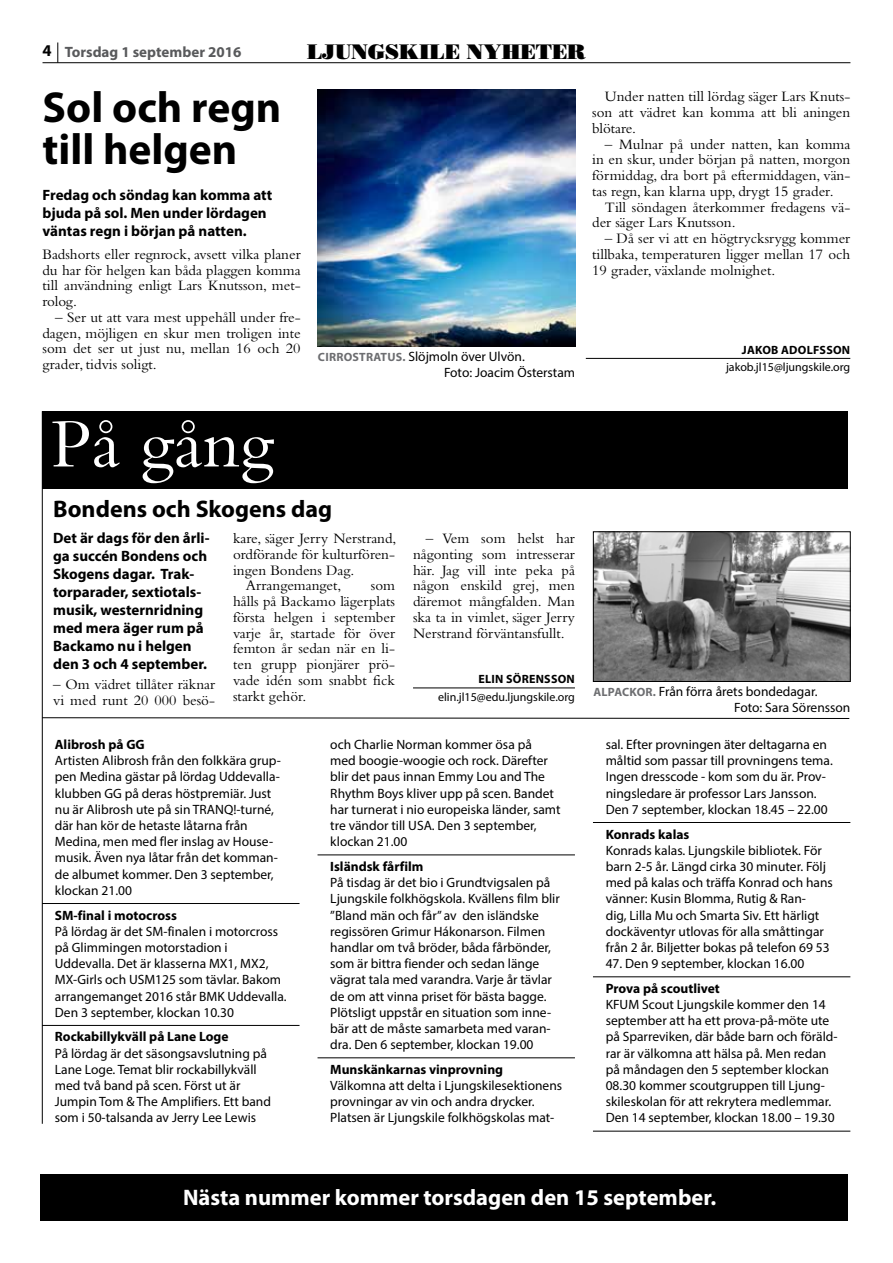
<style>
.page{position:relative;width:893px;height:1263px;background:#fff}
.page>*{position:absolute;margin:0;border:0;box-sizing:border-box;transform-origin:0 0}
.t1{font:72px "Bembo";color:#fff}
.t2{font:700 43.5px/42px "Myriad Pro";color:#000}
.t3{font:700 24px "Myriad Pro";color:#000}
.t4{font:700 22.5px "Myriad Pro";color:#fff}
.t5{font:21px "Bodoni Poster";color:#000}
.t6{font:15px/15.8px "Bembo";color:#000;text-align:justify}
.t7{font:700 15px/18px "Myriad Pro";color:#000}
.t8{font:700 15px "Myriad Pro";color:#58595b}
.t9{font:13.5px/16.2px "Myriad Pro";color:#000}
.t10{font:700 13.5px "Myriad Pro";color:#000}
.t11{font:12px "Myriad Pro";color:#000}
.t12{font:700 12px "Myriad Pro";letter-spacing:.02em;color:#000}
.s1{font-size:16.5px;color:#000}
.s2{font-weight:700;font-size:12px;color:#6d6e71}
</style>
<div class="page">
<hr style="left:43px;top:62px;width:807px;height:1px;background:#000">
<svg style="left:57px;top:42px;width:1px;height:21px"></svg>
<div style="left:40px;top:1174px;width:808px;height:47px;background:#000"></div>
<img style="left:318px;top:89px;width:257px;height:258px">
<hr style="left:586px;top:358px;width:264px;height:1px;background:#000">
<hr style="left:42px;top:411px;width:1px;height:713px;background:#000">
<div style="left:43px;top:411px;width:805px;height:78px;background:#000"></div>
<hr style="left:42px;top:903px;width:258px;height:1px;background:#000">
<hr style="left:42px;top:1025px;width:258px;height:1px;background:#000">
<hr style="left:318px;top:855px;width:257px;height:1px;background:#000">
<hr style="left:318px;top:1057px;width:257px;height:1px;background:#000">
<hr style="left:593px;top:822px;width:257px;height:1px;background:#000">
<hr style="left:593px;top:976px;width:257px;height:1px;background:#000">
<hr style="left:593px;top:1131px;width:257px;height:1px;background:#000">
<hr style="left:413px;top:688px;width:162px;height:1px;background:#000">
<svg style="left:42px;top:717px;width:808px;height:2px;background:#7f7f7f"></svg>
<img style="left:595px;top:533px;width:253px;height:147px">
<div style="left:593px;top:531px;width:257px;height:151px;border:1px solid #000"></div>
<p class="t8" style="left:43px;top:42px;width:200px"><span class="s1">4</span> Torsdag 1 september 2016</p>
<h3 class="t5" style="left:307px;top:39px;width:280px">LJUNGSKILE NYHETER</h3>
<h2 class="t2" style="left:42px;top:85px;width:240px">Sol och regn till helgen</h2>
<p class="t7" style="left:42px;top:185px;width:231px">Fredag och söndag kan komma att bjuda på sol. Men under lördagen väntas regn i början på natten.</p>
<p class="t6" style="left:42px;top:246px;width:260px">Badshorts eller regnrock, avsett vilka planer du har för helgen kan båda plaggen komma till användning enligt Lars Knutsson, met&shy;rolog.</p>
<p class="t6" style="left:42px;top:309px;width:260px;text-indent:13px">– Ser ut att vara mest uppehåll under fre&shy;dagen, möjligen en skur men troligen inte som det ser ut just nu, mellan 16 och 20 grader, tidvis soligt.</p>
<h1 class="t1" style="left:51px;top:402px;width:224px">På gång</h1>
<p class="t9" style="left:444px;top:348px;width:133px;text-indent:-126px"><span class="s2">CIRROSTRATUS.</span> Slöjmoln över Ulvön.<br>Foto: Joacim Österstam</p>
<h3 class="t3" style="left:53px;top:493px;width:281px">Bondens och Skogens dag</h3>
<p class="t7" style="left:53px;top:528px;width:158px">Det är dags för den årli&shy;ga succén Bondens och<br>Skogens dagar. Trak&shy;torparader, sextiotals&shy;musik, westernridning med mera äger rum på<br>Backamo nu i helgen den 3 och 4 september.</p>
<p class="t6" style="left:53px;top:676px;width:163px">– Om vädret tillåter räknar vi med runt 20 000 besö-</p>
<p class="t6" style="left:233px;top:530px;width:165px">kare, säger Jerry Nerstrand,</p>
<p class="t6" style="left:233px;top:546px;width:163px">ordförande för kulturfören-</p>
<p class="t6" style="left:233px;top:562px;width:123px">ingen Bondens Dag.</p>
<p class="t6" style="left:246px;top:577px;width:97px">Arrangemanget,</p>
<p class="t6" style="left:233px;top:577px;width:163px;text-indent:138px">som hålls på Backamo lägerplats första helgen i september varje år, startade för över femton år sedan när en li&shy;ten grupp pionjärer prö&shy;vade idén som snabbt fick starkt gehör.</p>
<p class="t6" style="left:413px;top:530px;width:163px;text-indent:13px">– Vem som helst har någonting som intresserar här. Jag vill inte peka på någon enskild grej, men däremot mångfalden. Man ska ta in vimlet, säger Jerry Nerstrand förväntansfullt.</p>
<p class="t12" style="left:479px;top:672px;width:98px">ELIN SÖRENSSON</p>
<p class="t11" style="left:438px;top:689px;width:138px">elin.jl15@edu.ljungskile.org</p>
<p class="t10" style="left:55px;top:736px;width:91px">Alibrosh på GG</p>
<p class="t9" style="left:55px;top:752px;width:228px">Artisten Alibrosh från den folkkära grup&shy;pen Medina gästar på lördag Uddevalla&shy;klubben GG på deras höstpremiär. Just nu är Alibrosh ute på sin TRANQ!-turné, där han kör de hetaste låtarna från Medina, men med fler inslag av House&shy;musik. Även nya låtar från det komman&shy;de albumet kommer. Den 3 september, klockan 21.00</p>
<p class="t10" style="left:55px;top:906px;width:124px">SM-final i motocross</p>
<p class="t9" style="left:55px;top:923px;width:233px">På lördag är det SM-finalen i motorcross på Glimmingen motorstadion i Uddevalla. Det är klasserna MX1, MX2, MX-Girls och USM125 som tävlar. Bakom arrangemanget 2016 står BMK Uddevalla.<br>Den 3 september, klockan 10.30</p>
<p class="t10" style="left:55px;top:1028px;width:175px">Rockabillykväll på Lane Loge</p>
<p class="t9" style="left:55px;top:1045px;width:218px">På lördag är det säsongsavslutning på Lane Loge. Temat blir rockabillykväll med två band på scen. Först ut är Jumpin Tom &amp; The Amplifiers. Ett band som i 50-talsanda av Jerry Lee Lewis</p>
<p class="t9" style="left:330px;top:736px;width:232px">och Charlie Norman kommer ösa på med boogie-woogie och rock. Därefter blir det paus innan Emmy Lou and The Rhythm Boys kliver upp på scen. Bandet har turnerat i nio europeiska länder, samt tre vändor till USA. Den 3 september, klockan 21.00</p>
<p class="t10" style="left:330px;top:857px;width:95px">Isländsk fårfilm</p>
<p class="t9" style="left:330px;top:874px;width:231px">På tisdag är det bio i Grundtvigsalen på Ljungskile folkhögskola. Kvällens film blir ”Bland män och får” av den isländske regissören Grimur Hákonarson. Filmen handlar om två bröder, båda fårbönder, som är bittra fiender och sedan länge vägrat tala med varandra. Varje år tävlar de om att vinna priset för bästa bagge.<br>Plötsligt uppstår en situation som inne&shy;bär att de måste samarbeta med varan&shy;dra. Den 6 september, klockan 19.00</p>
<p class="t10" style="left:330px;top:1060px;width:174px">Munskänkarnas vinprovning</p>
<p class="t9" style="left:330px;top:1077px;width:233px">Välkomna att delta i Ljungskilesektionens provningar av vin och andra drycker.<br>Platsen är Ljungskile folkhögskolas mat-</p>
<p class="t6" style="left:592px;top:88px;width:260px;text-indent:13px">Under natten till lördag säger Lars Knuts&shy;son att vädret kan komma att bli aningen blötare.</p>
<p class="t6" style="left:592px;top:136px;width:260px;text-indent:13px">– Mulnar på under natten, kan komma in en skur, under början på natten, morgon förmiddag, dra bort på eftermiddagen, vän&shy;tas regn, kan klarna upp, drygt 15 grader.</p>
<p class="t6" style="left:592px;top:199px;width:260px;text-indent:13px">Till söndagen återkommer fredagens vä&shy;der säger Lars Knutsson.</p>
<p class="t6" style="left:592px;top:230px;width:260px;text-indent:13px">– Då ser vi att en högtrycksrygg kommer tillbaka, temperaturen ligger mellan 17 och 19 grader, växlande molnighet.</p>
<p class="t12" style="left:742px;top:342px;width:110px">JAKOB ADOLFSSON</p>
<p class="t11" style="left:726px;top:360px;width:126px">jakob.jl15@ljungskile.org</p>
<p class="t9" style="left:734px;top:683px;width:118px;text-indent:-141px"><span class="s2">ALPACKOR.</span> Från förra årets bondedagar.<br>Foto: Sara Sörensson</p>
<p class="t9" style="left:606px;top:736px;width:229px">sal. Efter provningen äter deltagarna en måltid som passar till provningens tema.<br>Ingen dresscode - kom som du är. Prov&shy;ningsledare är professor Lars Jansson.<br>Den 7 september, klockan 18.45 – 22.00</p>
<p class="t10" style="left:606px;top:825px;width:85px">Konrads kalas</p>
<p class="t9" style="left:606px;top:842px;width:229px">Konrads kalas. Ljungskile bibliotek. För barn 2-5 år. Längd cirka 30 minuter. Följ med på kalas och träffa Konrad och hans vänner: Kusin Blomma, Rutig &amp; Ran-<br>dig, Lilla Mu och Smarta Siv. Ett härligt dockäventyr utlovas för alla småttingar från 2 år. Biljetter bokas på telefon 69 53</p>
<p class="t9" style="left:606px;top:955px;width:200px">47. Den 9 september, klockan 16.00</p>
<p class="t10" style="left:606px;top:979px;width:116px">Prova på scoutlivet</p>
<p class="t9" style="left:606px;top:996px;width:233px">KFUM Scout Ljungskile kommer den 14 september att ha ett prova-på-möte ute på Sparreviken, där både barn och föräld&shy;rar är välkomna att hälsa på. Men redan på måndagen den 5 september klockan 08.30 kommer scoutgruppen till Ljung&shy;skileskolan för att rekrytera medlemmar.<br>Den 14 september, klockan 18.00 – 19.30</p>
<h3 class="t4" style="left:183px;top:1183px;width:535px">Nästa nummer kommer torsdagen den 15 september.</h3>
<h3 class="t4" style="left:422px;top:1183px;width:42px">XXX</h3>
<h3 class="t4" style="left:573px;top:1183px;width:29px">XX</h3>
</div>
